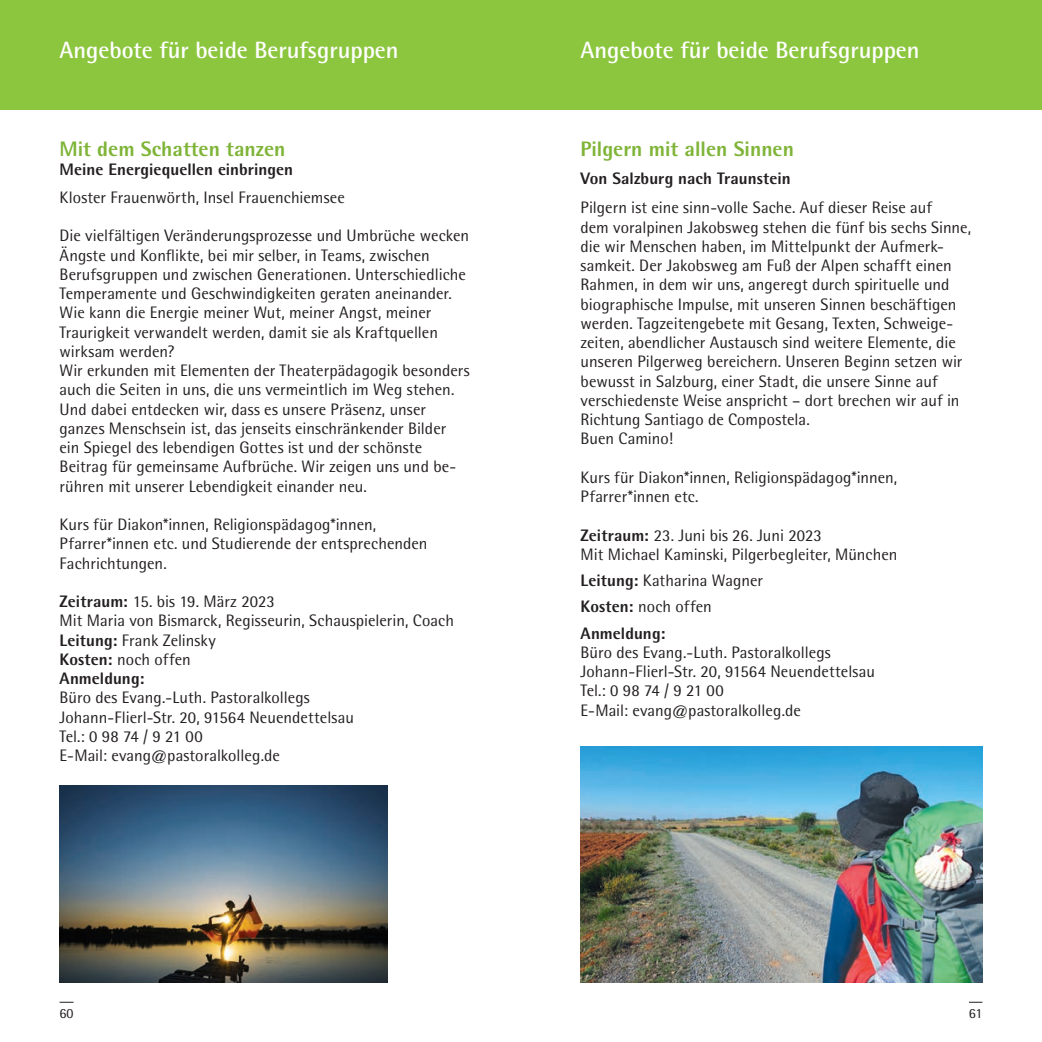
<style>
.page{position:relative;width:1042px;height:1042px;background:#fff}
.page>*{position:absolute;margin:0;border:0;box-sizing:border-box;transform-origin:0 0}
.t1{font:700 23.62px "Agfa Rotis Semisans";color:#fff}
.t2{font:800 21px "Agfa Rotis Semisans";color:#7fb438}
.t3{font:16.62px/19.2px "Agfa Rotis Semisans";color:#231f20}
.t4{font:800 16.62px/26.2px "Agfa Rotis Semisans";letter-spacing:.005em;color:#231f20}
.t5{font:14px "Agfa Rotis Semisans";color:#231f20}
.s1{font-weight:800}
.s2{font-weight:400}
</style>
<div class="page">
<div style="left:521px;top:0;width:521px;height:109px;background:#8bc63e"></div>
<div style="left:0;top:0;width:521px;height:109px;background:#8bc63e"></div>
<svg style="left:60px;top:1002px;width:14px;height:1px"></svg>
<svg style="left:969px;top:1002px;width:13px;height:1px"></svg>
<img style="left:580px;top:746px;width:402px;height:236px">
<img style="left:60px;top:786px;width:327px;height:196px">
<h1 class="t1" style="left:60px;top:35px;width:340px">Angebote für beide Berufsgruppen</h1>
<h1 class="t1" style="left:580px;top:35px;width:340px">Angebote für beide Berufsgruppen</h1>
<p class="t2" style="left:60px;top:135px;width:227px">Mit dem Schatten tanzen</p>
<p class="t4" style="left:60px;top:156px;width:235px">Meine Energiequellen einbringen</p>
<p class="t3" style="left:60px;top:187px;width:287px">Kloster Frauenwörth, Insel Frauenchiemsee</p>
<p class="t3" style="left:60px;top:226px;width:412px">Die vielfältigen Veränderungsprozesse und Umbrüche wecken Ängste und Konflikte, bei mir selber, in Teams, zwischen Berufsgruppen und zwischen Generationen. Unterschiedliche Temperamente und Geschwindigkeiten geraten aneinander.<br>Wie kann die Energie meiner Wut, meiner Angst, meiner Traurigkeit verwandelt werden, damit sie als Kraftquellen wirksam werden?<br>Wir erkunden mit Elementen der Theaterpädagogik besonders auch die Seiten in uns, die uns vermeintlich im Weg stehen.<br>Und dabei entdecken wir, dass es unsere Präsenz, unser ganzes Menschsein ist, das jenseits einschränkender Bilder ein Spiegel des lebendigen Gottes ist und der schönste Beitrag für gemeinsame Aufbrüche. Wir zeigen uns und be&shy;rühren mit unserer Lebendigkeit einander neu.</p>
<p class="t3" style="left:60px;top:515px;width:369px">Kurs für Diakon*innen, Religionspädagog*innen,<br>Pfarrer*innen etc. und Studierende der entsprechenden<br>Fachrichtungen.</p>
<p class="t3" style="left:60px;top:592px;width:396px"><span class="s1">Zeitraum:</span> 15. bis 19. März 2023<br>Mit Maria von Bismarck, Regisseurin, Schauspielerin, Coach<br><span class="s1">Leitung:</span> Frank Zelinsky<br><span class="s1">Kosten:</span> noch offen<br><span class="s1">Anmeldung:</span></p>
<p class="t3" style="left:60px;top:688px;width:296px">Büro des Evang.-Luth. Pastoralkollegs Johann-Flierl-Str. 20, 91564 Neuendettelsau Tel.: 0 98 74 / 9 21 00<br>E-Mail: evang@pastoralkolleg.de</p>
<p class="t2" style="left:580px;top:135px;width:215px">Pilgern mit allen Sinnen</p>
<p class="t4" style="left:580px;top:164px;width:212px">Von Salzburg nach Traunstein</p>
<p class="t3" style="left:580px;top:198px;width:392px">Pilgern ist eine sinn-volle Sache. Auf dieser Reise auf<br>dem voralpinen Jakobsweg stehen die fünf bis sechs Sinne, die wir Menschen haben, im Mittelpunkt der Aufmerk&shy;samkeit. Der Jakobsweg am Fuß der Alpen schafft einen Rahmen, in dem wir uns, angeregt durch spirituelle und biographische Impulse, mit unseren Sinnen beschäftigen werden. Tagzeitengebete mit Gesang, Texten, Schweige&shy;zeiten, abendlicher Austausch sind weitere Elemente, die unseren Pilgerweg bereichern. Unseren Beginn setzen wir bewusst in Salzburg, einer Stadt, die unsere Sinne auf verschiedenste Weise anspricht – dort brechen wir auf in Richtung Santiago de Compostela.<br>Buen Camino!</p>
<p class="t3" style="left:580px;top:467px;width:318px">Kurs für Diakon*innen, Religionspädagog*innen,<br>Pfarrer*innen etc.</p>
<p class="t3" style="left:580px;top:525px;width:318px"><span class="s1">Zeitraum:</span> 23. Juni bis 26. Juni 2023<br>Mit Michael Kaminski, Pilgerbegleiter, München</p>
<p class="t4" style="left:580px;top:567px;width:184px">Leitung: <span class="s2">Katharina Wagner<br></span>Kosten: <span class="s2">noch offen<br></span>Anmeldung:</p>
<p class="t3" style="left:580px;top:642px;width:296px">Büro des Evang.-Luth. Pastoralkollegs Johann-Flierl-Str. 20, 91564 Neuendettelsau Tel.: 0 98 74 / 9 21 00<br>E-Mail: evang@pastoralkolleg.de</p>
<p class="t5" style="left:60px;top:1004px;width:16px">60</p>
<p class="t5" style="left:969px;top:1004px;width:15px">61</p>
</div>
